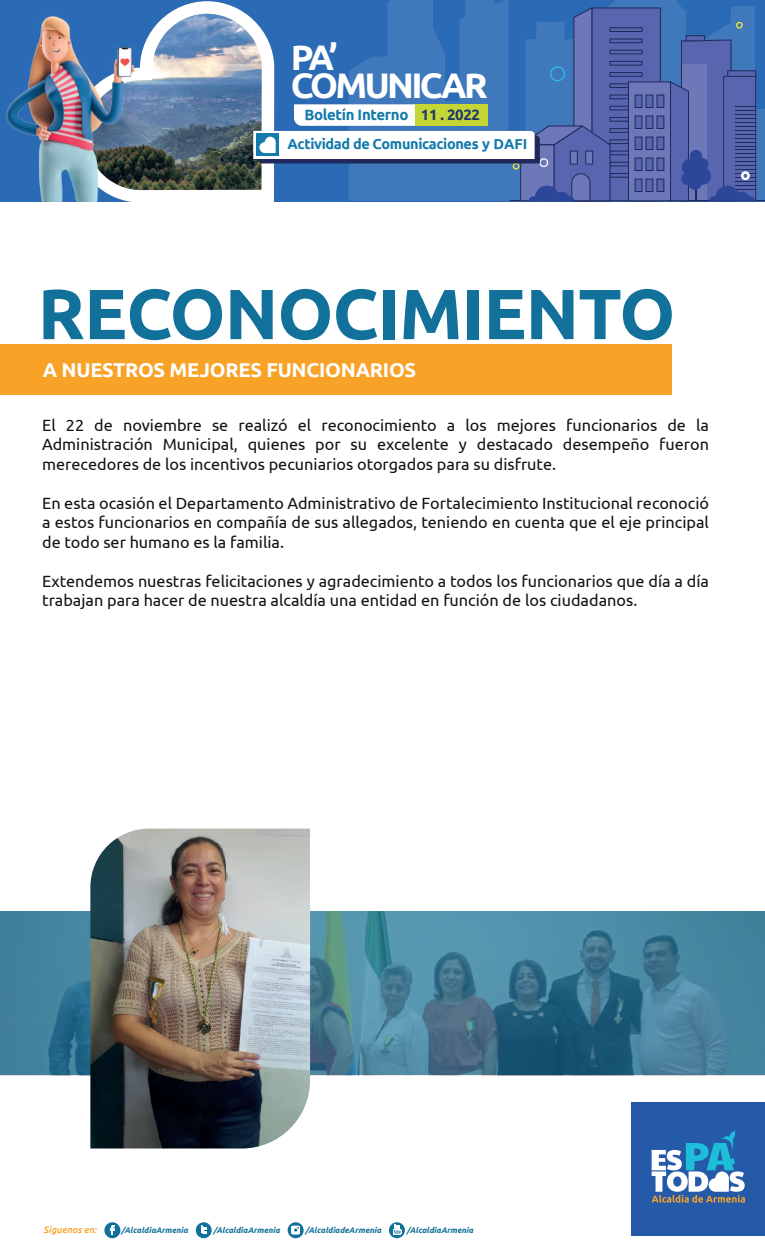
<style>
.page{position:relative;width:765px;height:1260px;background:#fff}
.page>*{position:absolute;margin:0;border:0;box-sizing:border-box;transform-origin:0 0}
.t1{font:700 70.88px "Ubuntu";letter-spacing:-.01em;color:#12719a}
.t2{font:700 35.5px/28px "Ubuntu";letter-spacing:-.075em;color:#fff}
.t3{font:700 20px "Ubuntu";letter-spacing:-.01em;color:#fff}
.t4{font:16.25px/19.5px "Ubuntu";color:#111416;text-align:justify}
.t5{font:700 15px "Ubuntu";letter-spacing:-.025em;color:#167aab}
.t6{font:700 15px "Ubuntu";letter-spacing:-.025em;color:#1d396c}
.t7{font:700 14.38px "Ubuntu";letter-spacing:-.025em;color:#147aab}
.t8{font:italic 500 9.5px "Ubuntu";color:#f8a227}
.t9{font:italic 700 8.12px "Ubuntu";color:#12719a}
</style>
<div class="page">
<div style="left:632px;top:1102px;width:133px;height:133px;background:#255aa9"></div>
<svg style="left:652px;top:1131px;width:93px;height:72px"></svg>
<div style="left:104px;top:1222px;width:16px;height:16px;background:#12719a;border-radius:50%"></div>
<svg style="left:110px;top:1225px;width:5px;height:10px"></svg>
<svg style="left:196px;top:1222px;width:16px;height:16px"></svg>
<svg style="left:201px;top:1226px;width:6px;height:7px"></svg>
<svg style="left:288px;top:1222px;width:16px;height:16px"></svg>
<div style="left:292px;top:1226px;width:8px;height:8px;background:#fff"></div>
<svg style="left:294px;top:1226px;width:5px;height:6px"></svg>
<svg style="left:389px;top:1222px;width:16px;height:16px"></svg>
<svg style="left:393px;top:1225px;width:8px;height:11px"></svg>
<img style="left:74px;top:1px;width:200px;height:201px">
<svg style="left:349px;top:0;width:416px;height:200px;background:#336fb6"></svg>
<hr style="left:511px;top:200px;width:254px;height:1px;background:#22275c">
<svg style="left:253px;top:7px;width:503px;height:194px;background:#5c7fb7"></svg>
<img style="left:0;top:6px;width:142px;height:195px">
<img style="left:0;top:911px;width:765px;height:164px">
<img style="left:90px;top:829px;width:220px;height:320px">
<div style="left:0;top:344px;width:672px;height:51px;background:#f8a227"></div>
<h2 class="t2" style="left:291px;top:43px;width:199px">PA’<br>COMUNICAR</h2>
<p class="t5" style="left:304px;top:105px;width:106px">Boletín Interno</p>
<p class="t7" style="left:288px;top:135px;width:241px">Actividad de Comunicaciones y DAFI</p>
<p class="t6" style="left:421px;top:105px;width:61px">11 . 2022</p>
<h1 class="t1" style="left:38px;top:271px;width:639px">RECONOCIMIENTO</h1>
<p class="t3" style="left:43px;top:358px;width:375px">A NUESTROS MEJORES FUNCIONARIOS</p>
<p class="t4" style="left:42px;top:415px;width:668px">El 22 de noviembre se realizó el reconocimiento a los mejores funcionarios de la Administración Municipal, quienes por su excelente y destacado desempeño fueron merecedores de los incentivos pecuniarios otorgados para su disfrute.</p>
<p class="t4" style="left:42px;top:493px;width:668px">En esta ocasión el Departamento Administrativo de Fortalecimiento Institucional reconoció a estos funcionarios en compañía de sus allegados, teniendo en cuenta que el eje principal de todo ser humano es la familia.</p>
<p class="t4" style="left:42px;top:571px;width:668px">Extendemos nuestras felicitaciones y agradecimiento a todos los funcionarios que día a día trabajan para hacer de nuestra alcaldía una entidad en función de los ciudadanos.</p>
<p class="t8" style="left:44px;top:1224px;width:54px">Síguenos en:</p>
<p class="t9" style="left:122px;top:1225px;width:68px">/AlcaldiaArmenia</p>
<p class="t9" style="left:213px;top:1225px;width:68px">/AlcaldiaArmenia</p>
<p class="t9" style="left:306px;top:1225px;width:77px">/AlcaldiadeArmenia</p>
<p class="t9" style="left:407px;top:1225px;width:68px">/AlcaldiaArmenia</p>
</div>
